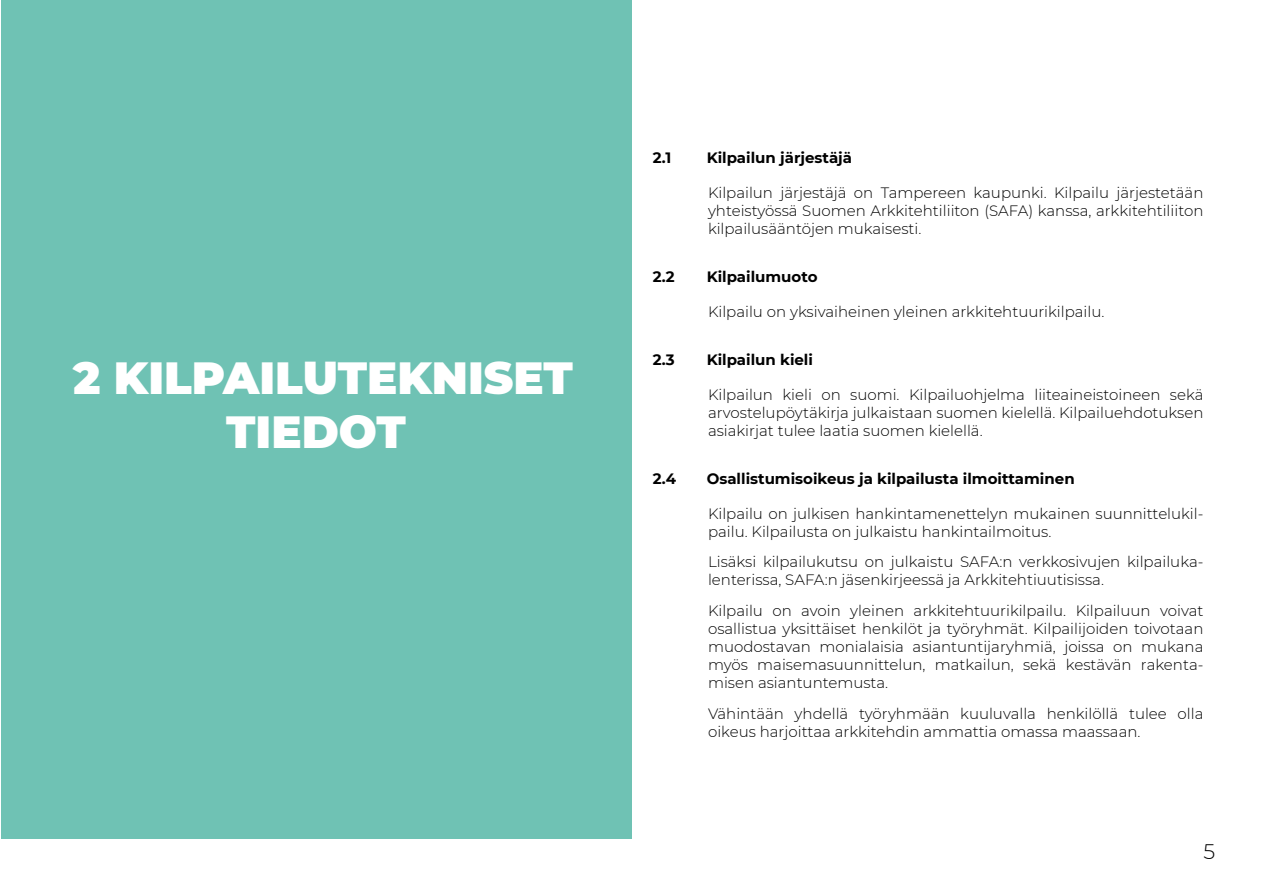
<style>
.page{position:relative;width:1263px;height:893px;background:#fff}
.page>*{position:absolute;margin:0;border:0;box-sizing:border-box;transform-origin:0 0}
.t1{font:900 45px/54px "Montserrat";color:#fff;text-align:center}
.t2{font:300 21px "Montserrat";color:#000}
.t3{font:300 15px/18px "Montserrat";color:#000;text-align:justify}
.t4{font:700 15px "Montserrat";color:#000}
</style>
<div class="page">
<div style="left:1px;top:1px;width:630px;height:838px;background:#6fc2b4"></div>
<h1 class="t1" style="left:73px;top:348px;width:501px">2 KILPAILUTEKNISET<br>TIEDOT</h1>
<p class="t4" style="left:653px;top:147px;width:20px">2.1</p>
<p class="t4" style="left:707px;top:147px;width:147px">Kilpailun järjestäjä</p>
<p class="t3" style="left:708px;top:184px;width:497px">Kilpailun järjestäjä on Tampereen kaupunki. Kilpailu järjestetään yhteistyössä Suomen Arkkitehtiliiton (SAFA) kanssa, arkkitehtiliiton kilpailusääntöjen mukaisesti.</p>
<p class="t4" style="left:653px;top:266px;width:23px">2.2</p>
<p class="t4" style="left:707px;top:266px;width:112px">Kilpailumuoto</p>
<p class="t3" style="left:708px;top:302px;width:398px">Kilpailu on yksivaiheinen yleinen arkkitehtuurikilpailu.</p>
<p class="t4" style="left:653px;top:349px;width:23px">2.3</p>
<p class="t4" style="left:707px;top:349px;width:108px">Kilpailun kieli</p>
<p class="t3" style="left:708px;top:385px;width:497px">Kilpailun kieli on suomi. Kilpailuohjelma liiteaineistoineen sekä arvostelupöytäkirja julkaistaan suomen kielellä. Kilpailuehdotuksen asiakirjat tulee laatia suomen kielellä.</p>
<p class="t4" style="left:653px;top:468px;width:25px">2.4</p>
<p class="t4" style="left:707px;top:468px;width:369px">Osallistumisoikeus ja kilpailusta ilmoittaminen</p>
<p class="t3" style="left:708px;top:504px;width:497px">Kilpailu on julkisen hankintamenettelyn mukainen suunnittelukil&shy;pailu. Kilpailusta on julkaistu hankintailmoitus.</p>
<p class="t3" style="left:708px;top:553px;width:497px">Lisäksi kilpailukutsu on julkaistu SAFA:n verkkosivujen kilpailuka&shy;lenterissa, SAFA:n jäsenkirjeessä ja Arkkitehtiuutisissa.</p>
<p class="t3" style="left:708px;top:601px;width:497px">Kilpailu on avoin yleinen arkkitehtuurikilpailu. Kilpailuun voivat osallistua yksittäiset henkilöt ja työryhmät. Kilpailijoiden toivotaan muodostavan monialaisia asiantuntijaryhmiä, joissa on mukana myös maisemasuunnittelun, matkailun, sekä kestävän rakenta&shy;misen asiantuntemusta.</p>
<p class="t3" style="left:708px;top:704px;width:497px">Vähintään yhdellä työryhmään kuuluvalla henkilöllä tulee olla oikeus harjoittaa arkkitehdin ammattia omassa maassaan.</p>
<h2 class="t2" style="left:1203px;top:838px;width:13px">5</h2>
</div>
